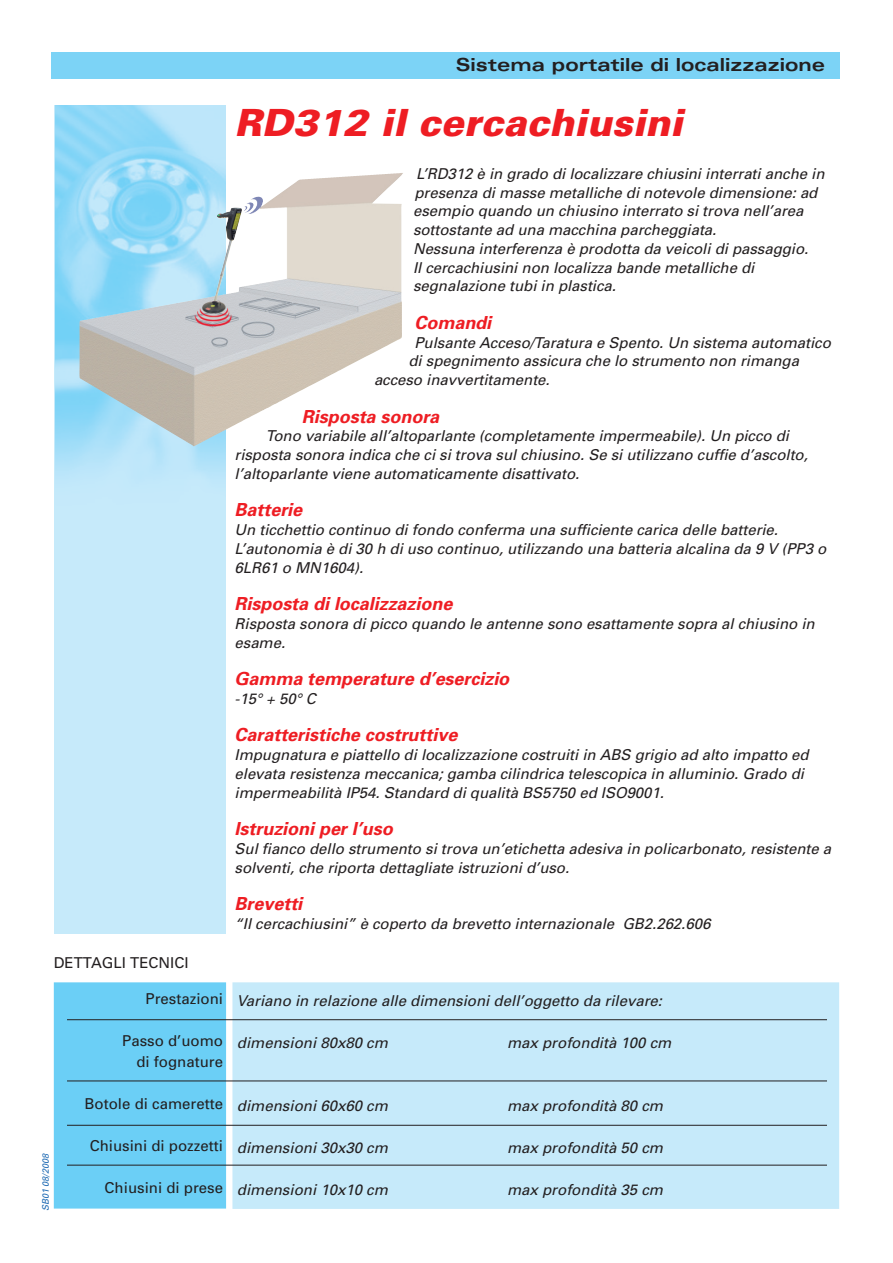
<style>
.page{position:relative;width:893px;height:1263px;background:#fff}
.page>*{position:absolute;margin:0;border:0;box-sizing:border-box;transform-origin:0 0}
.t1{font:italic 900 37.5px "Univers";color:#ee1d23}
.t2{font:italic 700 18px "Univers";letter-spacing:-.005em;color:#ee1d23}
.t3{font:700 expanded 18px "Univers";color:#231f20}
.t4{font:italic 15px/18.8px "Univers";letter-spacing:-.005em;color:#231f20}
.t5{font:15px/21px "Univers";color:#231f20;text-align:right}
.t6{font:italic 9px "Univers";color:#1e6ab3}
</style>
<div class="page">
<div style="left:54px;top:106px;width:171px;height:828px;background:#c6eafa"></div>
<img style="left:55px;top:106px;width:170px;height:370px">
<div style="left:55px;top:984px;width:169px;height:223px;background:#6bcff6"></div>
<div style="left:54px;top:982px;width:172px;height:227px;border:3px solid #6bcff6"></div>
<div style="left:235px;top:985px;width:601px;height:222px;background:#c6eafa"></div>
<div style="left:232px;top:982px;width:607px;height:227px;border:4px solid #c6eafa"></div>
<hr style="left:67px;top:1081px;width:760px;height:1px;background:#231f20">
<hr style="left:67px;top:1165px;width:760px;height:1px;background:#231f20">
<hr style="left:67px;top:1019px;width:760px;height:1px;background:#231f20">
<hr style="left:67px;top:1125px;width:760px;height:1px;background:#231f20">
<div style="left:51px;top:52px;width:788px;height:27px;background:#7cd3f6"></div>
<img style="left:79px;top:173px;width:324px;height:273px">
<p class="t5" style="left:54px;top:953px;width:136px">DETTAGLI TECNICI</p>
<p class="t5" style="left:145px;top:990px;width:79px">Prestazioni</p>
<p class="t5" style="left:122px;top:1032px;width:102px">Passo d’uomo di fognature</p>
<p class="t5" style="left:85px;top:1095px;width:140px">Botole di camerette</p>
<p class="t5" style="left:90px;top:1137px;width:135px">Chiusini di pozzetti</p>
<p class="t5" style="left:105px;top:1179px;width:120px">Chiusini di prese</p>
<p class="t6" style="left:42px;top:1211px;width:59px;rotate:-90deg">SB01 08/2008</p>
<p class="t3" style="left:456px;top:58px;width:371px">Sistema portatile di localizzazione</p>
<h1 class="t1" style="left:234px;top:109px;width:449px">RD312 il cercachiusini</h1>
<p class="t4" style="left:413px;top:165px;width:413px">L’RD312 è in grado di localizzare chiusini interrati anche in presenza di masse metalliche di notevole dimensione: ad esempio quando un chiusino interrato si trova nell’area sottostante ad una macchina parcheggiata.<br>Nessuna interferenza è prodotta da veicoli di passaggio.<br>Il cercachiusini non localizza bande metalliche di segnalazione tubi in plastica.</p>
<p class="t2" style="left:414px;top:316px;width:78px">Comandi</p>
<p class="t4" style="left:414px;top:334px;width:418px">Pulsante Acceso/Taratura e Spento. Un sistema automatico</p>
<p class="t4" style="left:408px;top:353px;width:392px">di spegnimento assicura che lo strumento non rimanga</p>
<p class="t4" style="left:374px;top:372px;width:177px">acceso inavvertitamente.</p>
<p class="t2" style="left:302px;top:410px;width:139px">Risposta sonora</p>
<p class="t4" style="left:234px;top:428px;width:575px;text-indent:31px">Tono variabile all’altoparlante (completamente impermeabile). Un picco di risposta sonora indica che ci si trova sul chiusino. Se si utilizzano cuffie d’ascolto, l’altoparlante viene automaticamente disattivato.</p>
<p class="t2" style="left:234px;top:503px;width:69px">Batterie</p>
<p class="t4" style="left:234px;top:522px;width:593px">Un ticchettio continuo di fondo conferma una sufficiente carica delle batterie.<br>L’autonomia è di 30 h di uso continuo, utilizzando una batteria alcalina da 9 V (PP3 o<br>6LR61 o MN1604).</p>
<p class="t2" style="left:234px;top:597px;width:219px">Risposta di localizzazione</p>
<p class="t4" style="left:234px;top:615px;width:581px">Risposta sonora di picco quando le antenne sono esattamente sopra al chiusino in esame.</p>
<p class="t2" style="left:234px;top:672px;width:276px">Gamma temperature d’esercizio</p>
<p class="t4" style="left:234px;top:690px;width:83px">-15° + 50° C</p>
<p class="t2" style="left:234px;top:728px;width:224px">Caratteristiche costruttive</p>
<p class="t4" style="left:234px;top:747px;width:575px">Impugnatura e piattello di localizzazione costruiti in ABS grigio ad alto impatto ed elevata resistenza meccanica; gamba cilindrica telescopica in alluminio. Grado di impermeabilità IP54. Standard di qualità BS5750 ed ISO9001.</p>
<p class="t2" style="left:234px;top:822px;width:160px">Istruzioni per l’uso</p>
<p class="t4" style="left:234px;top:840px;width:598px">Sul fianco dello strumento si trova un’etichetta adesiva in policarbonato, resistente a solventi, che riporta dettagliate istruzioni d’uso.</p>
<p class="t2" style="left:234px;top:897px;width:69px">Brevetti</p>
<p class="t4" style="left:234px;top:915px;width:477px">“Il cercachiusini” è coperto da brevetto internazionale GB2.262.606</p>
<p class="t4" style="left:237px;top:992px;width:426px">Variano in relazione alle dimensioni dell’oggetto da rilevare:</p>
<p class="t4" style="left:237px;top:1034px;width:152px">dimensioni 80x80 cm</p>
<p class="t4" style="left:507px;top:1034px;width:166px">max profondità 100 cm</p>
<p class="t4" style="left:237px;top:1097px;width:152px">dimensioni 60x60 cm</p>
<p class="t4" style="left:507px;top:1097px;width:157px">max profondità 80 cm</p>
<p class="t4" style="left:237px;top:1139px;width:152px">dimensioni 30x30 cm</p>
<p class="t4" style="left:507px;top:1139px;width:157px">max profondità 50 cm</p>
<p class="t4" style="left:237px;top:1181px;width:152px">dimensioni 10x10 cm</p>
<p class="t4" style="left:507px;top:1181px;width:157px">max profondità 35 cm</p>
</div>
